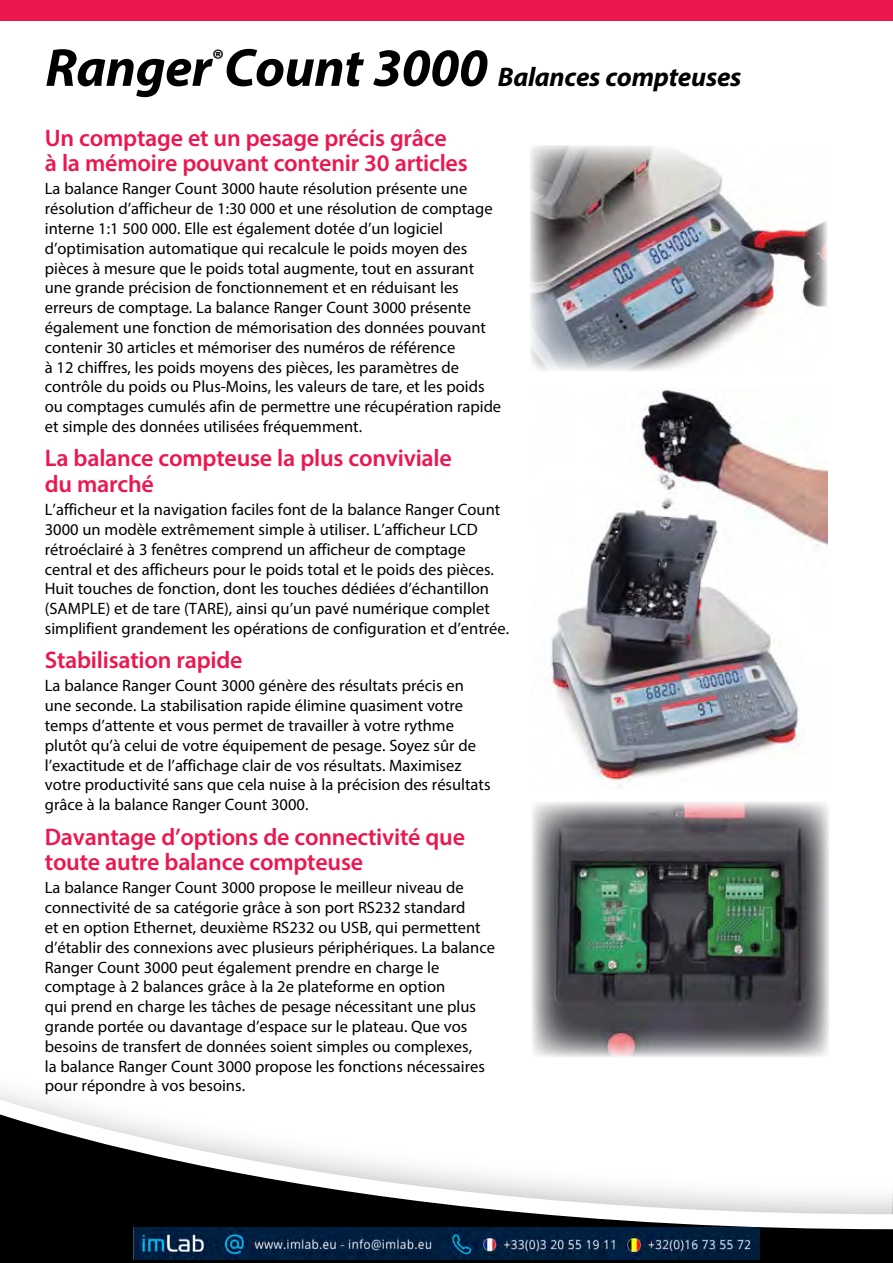
<style>
.page{position:relative;width:893px;height:1263px;background:#fff}
.page>*{position:absolute;margin:0;border:0;box-sizing:border-box;transform-origin:0 0}
.t1{font:italic 700 27px "Myriad Pro";letter-spacing:-.01em;color:#000}
.t2{font:600 24px/25.8px "Myriad Pro";letter-spacing:-.01em;color:#ed174f}
.t3{font:16.5px/19.8px "Myriad Pro";color:#000}
.s1{font-size:54px}
</style>
<div class="page">
<svg style="left:0;top:1096px;width:892px;height:167px"></svg>
<div style="left:0;top:0;width:893px;height:21px;background:#ed174f"></div>
<svg style="left:892px;top:1192px;width:1px;height:71px"></svg>
<img style="left:532px;top:802px;width:297px;height:255px">
<img style="left:530px;top:145px;width:297px;height:226px">
<img style="left:549px;top:389px;width:279px;height:395px">
<img style="left:134px;top:1228px;width:625px;height:32px">
<h1 class="t1" style="left:45px;top:59px;width:698px"><span class="s1">Ranger</span>®<span class="s1">Count 3000</span> Balances compteuses</h1>
<h2 class="t2" style="left:45px;top:124px;width:424px">Un comptage et un pesage précis grâce<br>à la mémoire pouvant contenir 30 articles</h2>
<p class="t3" style="left:45px;top:179px;width:458px">La balance Ranger Count 3000 haute résolution présente une résolution d’afficheur de 1:30 000 et une résolution de comptage interne 1:1 500 000. Elle est également dotée d’un logiciel d’optimisation automatique qui recalcule le poids moyen des pièces à mesure que le poids total augmente, tout en assurant une grande précision de fonctionnement et en réduisant les erreurs de comptage. La balance Ranger Count 3000 présente également une fonction de mémorisation des données pouvant contenir 30 articles et mémoriser des numéros de référence<br>à 12 chiffres, les poids moyens des pièces, les paramètres de contrôle du poids ou Plus-Moins, les valeurs de tare, et les poids ou comptages cumulés afin de permettre une récupération rapide et simple des données utilisées fréquemment.</p>
<h2 class="t2" style="left:45px;top:445px;width:408px">La balance compteuse la plus conviviale du marché</h2>
<p class="t3" style="left:45px;top:499px;width:466px">L’afficheur et la navigation faciles font de la balance Ranger Count 3000 un modèle extrêmement simple à utiliser. L’afficheur LCD rétroéclairé à 3 fenêtres comprend un afficheur de comptage central et des afficheurs pour le poids total et le poids des pièces.<br>Huit touches de fonction, dont les touches dédiées d’échantillon (SAMPLE) et de tare (TARE), ainsi qu’un pavé numérique complet simplifient grandement les opérations de configuration et d’entrée.</p>
<h2 class="t2" style="left:45px;top:647px;width:199px">Stabilisation rapide</h2>
<p class="t3" style="left:45px;top:676px;width:447px">La balance Ranger Count 3000 génère des résultats précis en une seconde. La stabilisation rapide élimine quasiment votre temps d’attente et vous permet de travailler à votre rythme plutôt qu’à celui de votre équipement de pesage. Soyez sûr de l’exactitude et de l’affichage clair de vos résultats. Maximisez votre productivité sans que cela nuise à la précision des résultats grâce à la balance Ranger Count 3000.</p>
<h2 class="t2" style="left:45px;top:823px;width:422px">Davantage d’options de connectivité que toute autre balance compteuse</h2>
<p class="t3" style="left:45px;top:878px;width:452px">La balance Ranger Count 3000 propose le meilleur niveau de connectivité de sa catégorie grâce à son port RS232 standard<br>et en option Ethernet, deuxième RS232 ou USB, qui permettent d’établir des connexions avec plusieurs périphériques. La balance Ranger Count 3000 peut également prendre en charge le comptage à 2 balances grâce à la 2e plateforme en option<br>qui prend en charge les tâches de pesage nécessitant une plus grande portée ou davantage d’espace sur le plateau. Que vos besoins de transfert de données soient simples ou complexes,<br>la balance Ranger Count 3000 propose les fonctions nécessaires pour répondre à vos besoins.</p>
</div>
